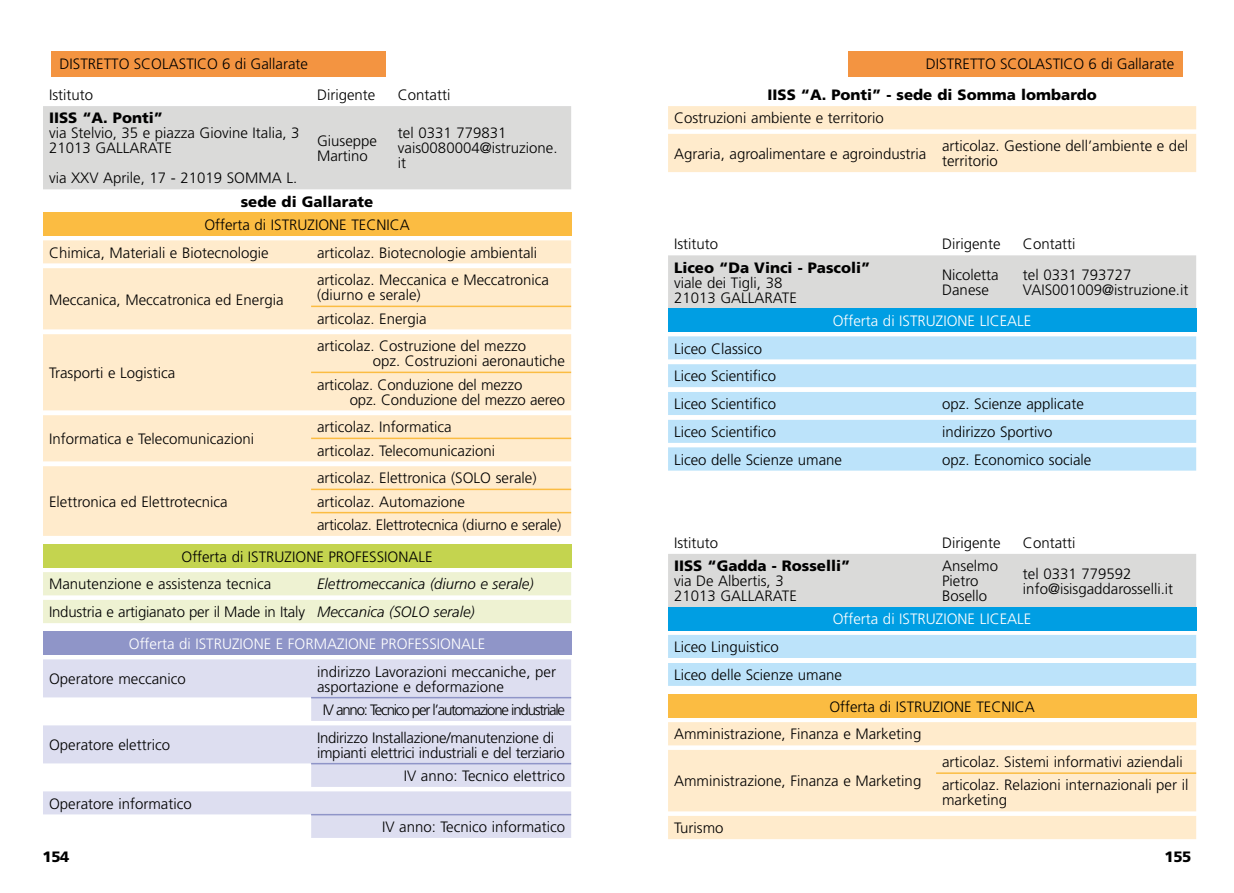
<style>
.page{position:relative;width:1234px;height:893px;background:#fff}
.page>*{position:absolute;margin:0;border:0;box-sizing:border-box;transform-origin:0 0}
.t1{font:300 15px/15px "Frutiger LT Std";color:#000}
.t2{font:900 15px "Frutiger LT Std";color:#000}
.t3{font:300 15px "Frutiger LT Std";color:#fff}
.t4{font:italic 300 15px/27.8px "Frutiger LT Std";color:#000}
.t5{font:300 15px/15px "Frutiger LT Std";letter-spacing:-.02em;color:#000}
.t6{font:300 15px "Frutiger LT Std";letter-spacing:-.08em;color:#000}
.s1{font-style:normal}
</style>
<div class="page">
<div style="left:43px;top:106px;width:528px;height:83px;background:#dadad9"></div>
<div style="left:43px;top:213px;width:528px;height:23px;background:#fbbc42"></div>
<svg style="left:43px;top:240px;width:528px;height:24px;fill:#ffebcc"></svg>
<svg style="left:43px;top:268px;width:528px;height:364px;fill:#ffebcc"></svg>
<div style="left:43px;top:544px;width:528px;height:24px;background:#c4d44f"></div>
<svg style="left:43px;top:572px;width:528px;height:51px"></svg>
<div style="left:43px;top:632px;width:528px;height:23px;background:#8f95c8"></div>
<svg style="left:43px;top:659px;width:528px;height:179px;fill:#dddef0"></svg>
<svg style="left:43px;top:698px;width:268px;height:140px"></svg>
<hr style="left:311px;top:438px;width:81px;height:1px;background:#fbbc42">
<hr style="left:392px;top:438px;width:179px;height:1px;background:#fbbc42">
<hr style="left:311px;top:489px;width:81px;height:1px;background:#fbbc42">
<hr style="left:392px;top:489px;width:179px;height:1px;background:#fbbc42">
<hr style="left:311px;top:512px;width:81px;height:1px;background:#fbbc42">
<hr style="left:392px;top:512px;width:179px;height:1px;background:#fbbc42">
<hr style="left:311px;top:697px;width:81px;height:1px;background:#8f95c8">
<hr style="left:392px;top:697px;width:179px;height:1px;background:#8f95c8">
<hr style="left:311px;top:763px;width:81px;height:1px;background:#8f95c8">
<hr style="left:392px;top:763px;width:179px;height:1px;background:#8f95c8">
<hr style="left:311px;top:814px;width:81px;height:1px;background:#8f95c8">
<hr style="left:392px;top:814px;width:179px;height:1px;background:#8f95c8">
<hr style="left:311px;top:372px;width:81px;height:1px;background:#fbbc42">
<hr style="left:392px;top:372px;width:179px;height:1px;background:#fbbc42">
<hr style="left:311px;top:306px;width:81px;height:1px;background:#fbbc42">
<hr style="left:392px;top:306px;width:179px;height:1px;background:#fbbc42">
<svg style="left:668px;top:106px;width:527px;height:66px"></svg>
<div style="left:668px;top:255px;width:527px;height:54px;background:#dadad9"></div>
<div style="left:668px;top:309px;width:527px;height:23px;background:#009ee3"></div>
<svg style="left:668px;top:336px;width:527px;height:135px;fill:#bce3fa"></svg>
<svg style="left:668px;top:360px;width:527px;height:60px"></svg>
<div style="left:668px;top:554px;width:527px;height:53px;background:#dadad9"></div>
<div style="left:668px;top:607px;width:527px;height:23px;background:#009ee3"></div>
<div style="left:668px;top:635px;width:527px;height:51px;background:#bce3fa"></div>
<div style="left:668px;top:658px;width:527px;height:5px;background:#fff"></div>
<div style="left:668px;top:694px;width:527px;height:24px;background:#fbbc42"></div>
<svg style="left:668px;top:722px;width:527px;height:117px;fill:#ffebcc"></svg>
<hr style="left:935px;top:772px;width:81px;height:2px;background:#fbbc42">
<hr style="left:1016px;top:772px;width:179px;height:2px;background:#fbbc42">
<div style="left:848px;top:51px;width:334px;height:25px;background:#f39441"></div>
<div style="left:51px;top:51px;width:334px;height:25px;background:#f39441"></div>
<p class="t1" style="left:60px;top:57px;width:250px">DISTRETTO SCOLASTICO 6 di Gallarate</p>
<p class="t1" style="left:925px;top:57px;width:250px">DISTRETTO SCOLASTICO 6 di Gallarate</p>
<p class="t1" style="left:49px;top:88px;width:46px">Istituto</p>
<p class="t1" style="left:317px;top:88px;width:60px">Dirigente</p>
<p class="t1" style="left:398px;top:88px;width:54px">Contatti</p>
<p class="t2" style="left:49px;top:109px;width:115px">IISS “A. Ponti”</p>
<p class="t1" style="left:49px;top:126px;width:252px">via Stelvio, 35 e piazza Giovine Italia, 3<br>21013 GALLARATE</p>
<p class="t1" style="left:49px;top:171px;width:249px">via XXV Aprile, 17 - 21019 SOMMA L.</p>
<p class="t1" style="left:317px;top:133px;width:62px">Giuseppe<br>Martino</p>
<p class="t1" style="left:398px;top:126px;width:161px">tel 0331 779831 vais0080004@istruzione. it</p>
<p class="t2" style="left:241px;top:192px;width:134px">sede di Gallarate</p>
<p class="t1" style="left:49px;top:211px;width:362px;line-height:27.8px;text-indent:155px">Offerta di ISTRUZIONE TECNICA<br>Chimica, Materiali e Biotecnologie</p>
<p class="t1" style="left:317px;top:245px;width:222px">articolaz. Biotecnologie ambientali</p>
<p class="t1" style="left:49px;top:292px;width:236px">Meccanica, Meccatronica ed Energia</p>
<p class="t1" style="left:49px;top:366px;width:128px">Trasporti e Logistica</p>
<p class="t1" style="left:317px;top:273px;width:233px">articolaz. Meccanica e Meccatronica (diurno e serale)</p>
<p class="t1" style="left:317px;top:311px;width:111px">articolaz. Energia</p>
<p class="t1" style="left:372px;top:339px;width:194px;text-indent:-56px">articolaz. Costruzione del mezzo<br>opz. Costruzioni aeronautiche</p>
<p class="t1" style="left:349px;top:377px;width:217px;text-indent:-33px">articolaz. Conduzione del mezzo<br>opz. Conduzione del mezzo aereo</p>
<p class="t1" style="left:49px;top:432px;width:206px">Informatica e Telecomunicazioni</p>
<p class="t1" style="left:317px;top:416px;width:179px;line-height:23.2px">articolaz. Informatica articolaz. Telecomunicazioni</p>
<p class="t1" style="left:49px;top:494px;width:180px">Elettronica ed Elettrotecnica</p>
<p class="t1" style="left:317px;top:467px;width:246px;line-height:23.2px">articolaz. Elettronica (SOLO serale) articolaz. Automazione<br>articolaz. Elettrotecnica (diurno e serale)</p>
<p class="t1" style="left:49px;top:543px;width:385px;line-height:27.8px;text-indent:132px">Offerta di ISTRUZIONE PROFESSIONALE<br>Manutenzione e assistenza tecnica</p>
<p class="t4" style="left:49px;top:570px;width:486px;text-indent:268px">Elettromeccanica (diurno e serale)<br><span class="s1">Industria e artigianato per il Made in Italy</span> Meccanica (SOLO serale)</p>
<p class="t3" style="left:129px;top:635px;width:357px">Offerta di ISTRUZIONE E FORMAZIONE PROFESSIONALE</p>
<p class="t1" style="left:49px;top:672px;width:138px">Operatore meccanico</p>
<p class="t1" style="left:317px;top:664px;width:240px">indirizzo Lavorazioni meccaniche, per asportazione e deformazione</p>
<p class="t6" style="left:322px;top:701px;width:244px">IV anno: Tecnico per l’automazione industriale</p>
<p class="t1" style="left:49px;top:738px;width:122px">Operatore elettrico</p>
<p class="t5" style="left:317px;top:730px;width:249px">Indirizzo Installazione/manutenzione di impianti elettrici industriali e del terziario</p>
<p class="t1" style="left:403px;top:768px;width:163px">IV anno: Tecnico elettrico</p>
<p class="t1" style="left:49px;top:796px;width:144px">Operatore informatico</p>
<p class="t1" style="left:382px;top:819px;width:184px">IV anno: Tecnico informatico</p>
<p class="t2" style="left:767px;top:86px;width:331px">IISS “A. Ponti” - sede di Somma lombardo</p>
<p class="t1" style="left:674px;top:111px;width:211px">Costruzioni ambiente e territorio</p>
<p class="t1" style="left:674px;top:146px;width:254px">Agraria, agroalimentare e agroindustria</p>
<p class="t1" style="left:941px;top:139px;width:247px">articolaz. Gestione dell’ambiente e del territorio</p>
<p class="t1" style="left:674px;top:237px;width:46px">Istituto</p>
<p class="t1" style="left:941px;top:237px;width:60px">Dirigente</p>
<p class="t1" style="left:1022px;top:237px;width:54px">Contatti</p>
<p class="t2" style="left:674px;top:258px;width:198px">Liceo “Da Vinci - Pascoli”</p>
<p class="t1" style="left:674px;top:275px;width:124px">viale dei Tigli, 38<br>21013 GALLARATE</p>
<p class="t1" style="left:941px;top:268px;width:58px">Nicoletta<br>Danese</p>
<p class="t1" style="left:1022px;top:268px;width:167px">tel 0331 793727<br>VAIS001009@istruzione.it</p>
<p class="t3" style="left:832px;top:312px;width:200px">Offerta di ISTRUZIONE LICEALE</p>
<p class="t1" style="left:674px;top:335px;width:104px;line-height:27.8px">Liceo Classico<br>Liceo Scientifico<br>Liceo Scientifico</p>
<p class="t1" style="left:941px;top:397px;width:143px">opz. Scienze applicate</p>
<p class="t1" style="left:674px;top:424px;width:104px">Liceo Scientifico</p>
<p class="t1" style="left:941px;top:424px;width:112px">indirizzo Sportivo</p>
<p class="t1" style="left:674px;top:452px;width:169px">Liceo delle Scienze umane</p>
<p class="t1" style="left:941px;top:452px;width:151px">opz. Economico sociale</p>
<p class="t1" style="left:674px;top:535px;width:46px">Istituto</p>
<p class="t1" style="left:941px;top:535px;width:60px">Dirigente</p>
<p class="t1" style="left:1022px;top:535px;width:54px">Contatti</p>
<p class="t2" style="left:674px;top:557px;width:178px">IISS “Gadda - Rosselli”</p>
<p class="t1" style="left:674px;top:574px;width:124px">via De Albertis, 3<br>21013 GALLARATE</p>
<p class="t1" style="left:941px;top:559px;width:57px">Anselmo<br>Pietro<br>Bosello</p>
<p class="t1" style="left:1022px;top:566px;width:152px">tel 0331 779592 info@isisgaddarosselli.it</p>
<p class="t3" style="left:832px;top:611px;width:200px">Offerta di ISTRUZIONE LICEALE</p>
<p class="t1" style="left:674px;top:633px;width:169px;line-height:27.8px">Liceo Linguistico<br>Liceo delle Scienze umane</p>
<p class="t1" style="left:674px;top:693px;width:362px;line-height:27.8px;text-indent:155px">Offerta di ISTRUZIONE TECNICA<br>Amministrazione, Finanza e Marketing</p>
<p class="t1" style="left:674px;top:774px;width:249px">Amministrazione, Finanza e Marketing</p>
<p class="t1" style="left:941px;top:751px;width:248px;line-height:23.2px">articolaz. Sistemi informativi aziendali articolaz. Relazioni internazionali per il</p>
<p class="t1" style="left:941px;top:793px;width:66px">marketing</p>
<p class="t1" style="left:674px;top:821px;width:51px">Turismo</p>
<p class="t2" style="left:43px;top:847px;width:28px">154</p>
<p class="t2" style="left:1164px;top:847px;width:28px">155</p>
</div>
